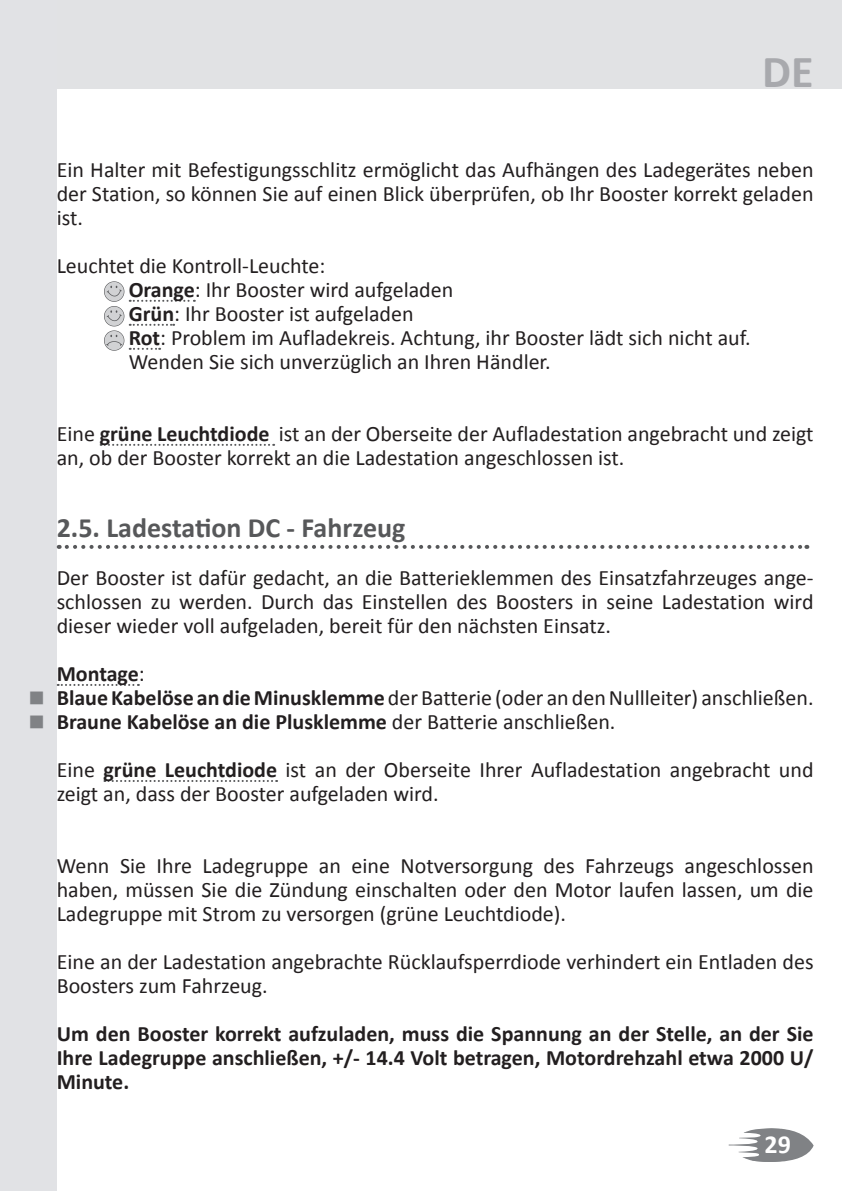
<style>
.page{position:relative;width:842px;height:1191px;background:#fff}
.page>*{position:absolute;margin:0;border:0;box-sizing:border-box;transform-origin:0 0}
.t1{font:700 46px "Calibri";color:#a8a9ad}
.t2{font:700 28px "Calibri";color:#57585a}
.t3{font:700 26px "Calibri";color:#fff}
.t4{font:22px/24px "Calibri";color:#231f20}
.t5{font:700 22px/24px "Calibri";color:#231f20;text-align:justify}
.s1{font-weight:700}
</style>
<div class="page">
<div style="left:0;top:0;width:842px;height:88px;background:#e1e2e4"></div>
<svg style="left:729px;top:1128px;width:85px;height:34px"></svg>
<div style="left:0;top:0;width:57px;height:1191px;background:#e1e2e5"></div>
<svg style="left:130px;top:300px;width:65px;height:2px"></svg>
<svg style="left:130px;top:324px;width:44px;height:2px"></svg>
<svg style="left:130px;top:348px;width:30px;height:2px"></svg>
<svg style="left:101px;top:444px;width:173px;height:2px"></svg>
<svg style="left:67px;top:545px;width:740px;height:4px"></svg>
<svg style="left:58px;top:684px;width:81px;height:2px"></svg>
<svg style="left:104px;top:780px;width:173px;height:2px"></svg>
<svg style="left:104px;top:281px;width:20px;height:70px"></svg>
<h1 class="t1" style="left:762px;top:43px;width:53px">DE</h1>
<p class="t4" style="left:57px;top:156px;width:758px;text-align:justify">Ein Halter mit Befestigungsschlitz ermöglicht das Aufhängen des Ladegerätes neben der Station, so können Sie auf einen Blick überprüfen, ob Ihr Booster korrekt geladen ist.</p>
<p class="t4" style="left:129px;top:252px;width:623px;text-indent:-72px">Leuchtet die Kontroll-Leuchte:<br><span class="s1">Orange</span>: Ihr Booster wird aufgeladen<br><span class="s1">Grün</span>: Ihr Booster ist aufgeladen<br><span class="s1">Rot</span>: Problem im Aufladekreis. Achtung, ihr Booster lädt sich nicht auf.<br>Wenden Sie sich unverzüglich an Ihren Händler.</p>
<p class="t4" style="left:57px;top:420px;width:758px">Eine <span class="s1">grüne Leuchtdiode</span> ist an der Oberseite der Aufladestation angebracht und zeigt an, ob der Booster korrekt an die Ladestation angeschlossen ist.</p>
<p class="t2" style="left:57px;top:510px;width:350px">2.5. Ladestation DC - Fahrzeug</p>
<p class="t4" style="left:57px;top:564px;width:758px;text-align:justify">Der Booster ist dafür gedacht, an die Batterieklemmen des Einsatzfahrzeuges ange&shy;schlossen zu werden. Durch das Einstellen des Boosters in seine Ladestation wird dieser wieder voll aufgeladen, bereit für den nächsten Einsatz.</p>
<p class="t4" style="left:57px;top:660px;width:758px"><span class="s1">Montage</span>:<br><span class="s1">Blaue Kabelöse an die Minusklemme</span> der Batterie (oder an den Nullleiter) anschließen.<br><span class="s1">Braune Kabelöse an die Plusklemme</span> der Batterie anschließen.</p>
<p class="t4" style="left:57px;top:756px;width:758px">Eine <span class="s1">grüne Leuchtdiode</span> ist an der Oberseite Ihrer Aufladestation angebracht und zeigt an, dass der Booster aufgeladen wird.</p>
<p class="t4" style="left:57px;top:852px;width:758px;text-align:justify">Wenn Sie Ihre Ladegruppe an eine Notversorgung des Fahrzeugs angeschlossen haben, müssen Sie die Zündung einschalten oder den Motor laufen lassen, um die Ladegruppe mit Strom zu versorgen (grüne Leuchtdiode).</p>
<p class="t4" style="left:57px;top:948px;width:758px">Eine an der Ladestation angebrachte Rücklaufsperrdiode verhindert ein Entladen des<br>Boosters zum Fahrzeug.</p>
<p class="t5" style="left:57px;top:1020px;width:758px">Um den Booster korrekt aufzuladen, muss die Spannung an der Stelle, an der Sie Ihre Ladegruppe anschließen, +/- 14.4 Volt betragen, Motordrehzahl etwa 2000 U/ Minute.</p>
<p class="t3" style="left:765px;top:1128px;width:28px">29</p>
</div>
